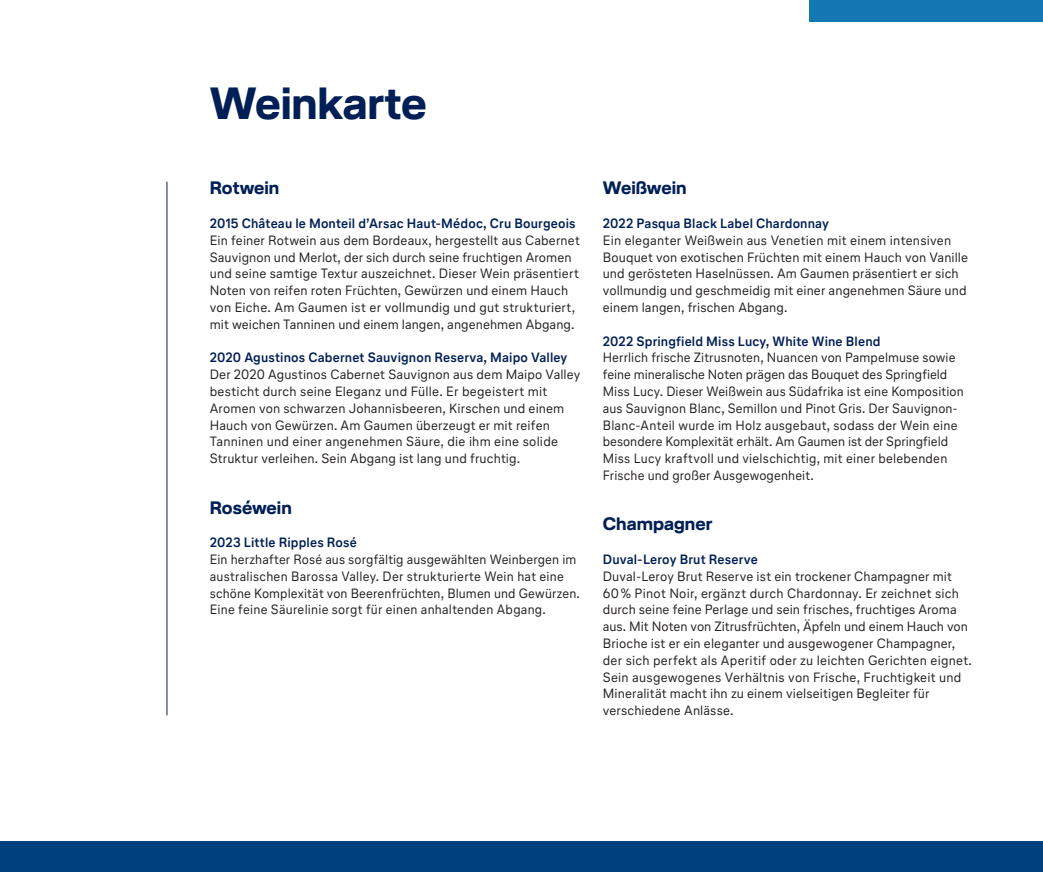
<style>
.page{position:relative;width:1043px;height:872px;background:#fff}
.page>*{position:absolute;margin:0;border:0;box-sizing:border-box;transform-origin:0 0}
.t1{font:700 45px "Lufthansa Head";letter-spacing:-.005em;color:#001f56}
.t2{font:700 18px "Lufthansa Head";color:#001f56}
.t3{font:13.5px/16.8px "Lufthansa Text";letter-spacing:.01em;color:#231f20}
.t4{font:700 13.5px "Lufthansa Text";letter-spacing:.01em;color:#001f56}
</style>
<div class="page">
<div style="left:809px;top:0;width:234px;height:21px;background:#1578b2"></div>
<div style="left:0;top:841px;width:1043px;height:31px;background:#00417f"></div>
<hr style="left:167px;top:182px;width:1px;height:533px;background:#001f56">
<h1 class="t1" style="left:210px;top:71px;width:219px">Weinkarte</h1>
<h2 class="t2" style="left:210px;top:175px;width:71px">Rotwein</h2>
<p class="t4" style="left:210px;top:214px;width:367px">2015 Château le Monteil d’Arsac Haut-Médoc, Cru Bourgeois</p>
<p class="t3" style="left:210px;top:231px;width:372px">Ein feiner Rotwein aus dem Bordeaux, hergestellt aus Cabernet Sauvignon und Merlot, der sich durch seine fruchtigen Aromen und seine samtige Textur auszeichnet. Dieser Wein präsentiert Noten von reifen roten Früchten, Gewürzen und einem Hauch von Eiche. Am Gaumen ist er vollmundig und gut strukturiert, mit weichen Tanninen und einem langen, angenehmen Abgang.</p>
<p class="t4" style="left:210px;top:348px;width:359px">2020 Agustinos Cabernet Sauvignon Reserva, Maipo Valley</p>
<p class="t3" style="left:210px;top:366px;width:372px">Der 2020 Agustinos Cabernet Sauvignon aus dem Maipo Valley besticht durch seine Eleganz und Fülle. Er begeistert mit Aromen von schwarzen Johannisbeeren, Kirschen und einem Hauch von Gewürzen. Am Gaumen überzeugt er mit reifen Tanninen und einer angenehmen Säure, die ihm eine solide Struktur verleihen. Sein Abgang ist lang und fruchtig.</p>
<h2 class="t2" style="left:210px;top:494px;width:83px">Roséwein</h2>
<p class="t4" style="left:210px;top:533px;width:149px">2023 Little Ripples Rosé</p>
<p class="t3" style="left:210px;top:550px;width:372px">Ein herzhafter Rosé aus sorgfältig ausgewählten Weinbergen im australischen Barossa Valley. Der strukturierte Wein hat eine schöne Komplexität von Beerenfrüchten, Blumen und Gewürzen.<br>Eine feine Säurelinie sorgt für einen anhaltenden Abgang.</p>
<h2 class="t2" style="left:603px;top:175px;width:85px">Weißwein</h2>
<p class="t4" style="left:603px;top:214px;width:228px">2022 Pasqua Black Label Chardonnay</p>
<p class="t3" style="left:603px;top:231px;width:367px">Ein eleganter Weißwein aus Venetien mit einem intensiven Bouquet von exotischen Früchten mit einem Hauch von Vanille und gerösteten Haselnüssen. Am Gaumen präsentiert er sich vollmundig und geschmeidig mit einer angenehmen Säure und einem langen, frischen Abgang.</p>
<p class="t4" style="left:603px;top:331px;width:279px">2022 Springfield Miss Lucy, White Wine Blend</p>
<p class="t3" style="left:603px;top:349px;width:362px">Herrlich frische Zitrusnoten, Nuancen von Pampelmuse sowie feine mineralische Noten prägen das Bouquet des Springfield Miss Lucy. Dieser Weißwein aus Südafrika ist eine Komposition aus Sauvignon Blanc, Semillon und Pinot Gris. Der Sauvignon-Blanc-Anteil wurde im Holz ausgebaut, sodass der Wein eine besondere Komplexität erhält. Am Gaumen ist der Springfield Miss Lucy kraftvoll und vielschichtig, mit einer belebenden Frische und großer Ausgewogenheit.</p>
<h2 class="t2" style="left:603px;top:511px;width:111px">Champagner</h2>
<p class="t4" style="left:603px;top:550px;width:157px">Duval-Leroy Brut Reserve</p>
<p class="t3" style="left:603px;top:567px;width:371px">Duval-Leroy Brut Reserve ist ein trockener Champagner mit 60% Pinot Noir, ergänzt durch Chardonnay. Er zeichnet sich durch seine feine Perlage und sein frisches, fruchtiges Aroma aus. Mit Noten von Zitrusfrüchten, Äpfeln und einem Hauch von Brioche ist er ein eleganter und ausgewogener Champagner, der sich perfekt als Aperitif oder zu leichten Gerichten eignet.<br>Sein ausgewogenes Verhältnis von Frische, Fruchtigkeit und Mineralität macht ihn zu einem vielseitigen Begleiter für verschiedene Anlässe.</p>
</div>
